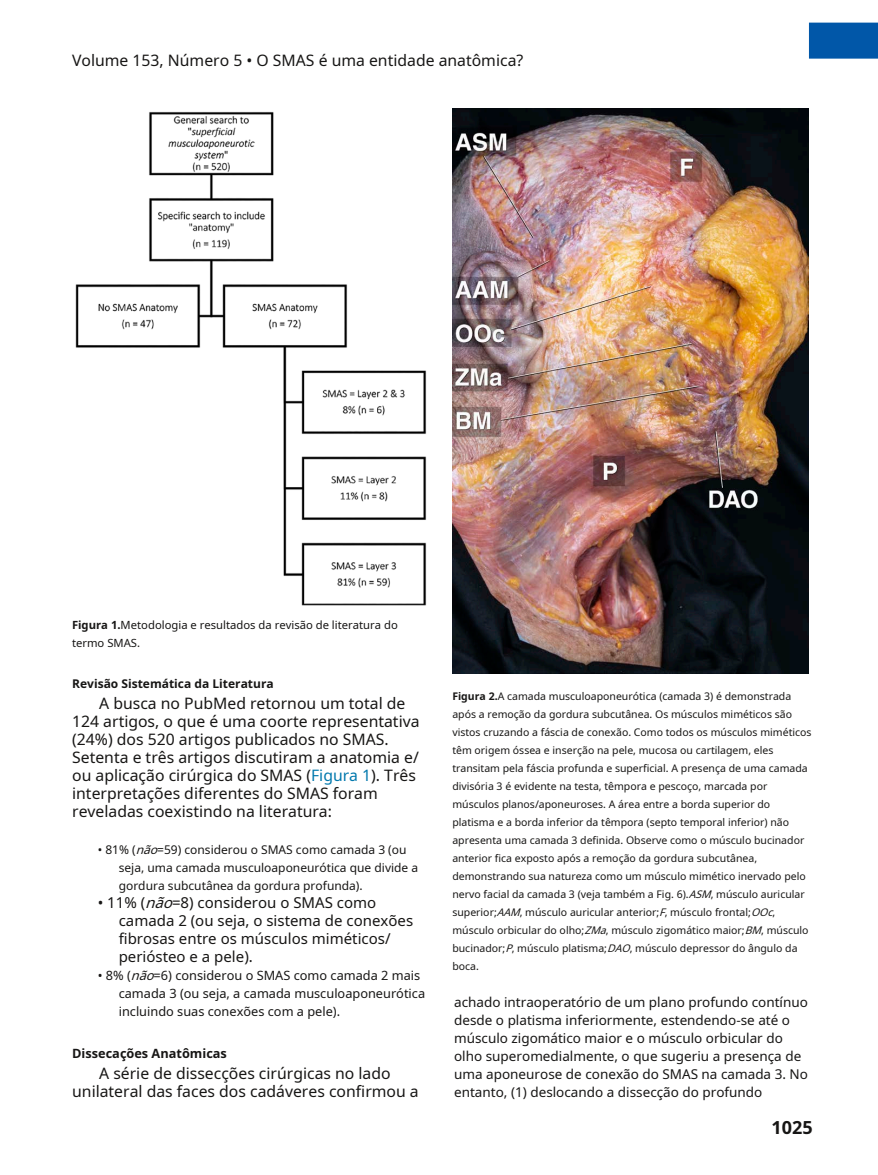
<style>
.page{position:relative;width:878px;height:1175px;background:#fff}
.page>*{position:absolute;margin:0;border:0;box-sizing:border-box;transform-origin:0 0}
.t1{font:700 18px "Noto Sans";color:#171615}
.t2{font:15.75px/18px "Noto Sans";color:#171615}
.t3{font:15px/18px "Noto Sans";color:#171615}
.t4{font:13.5px/18px "Noto Sans";color:#171615}
.t5{font:12.75px/18px "Noto Sans";color:#171615}
.t6{font:700 12.75px "Noto Sans";color:#171615}
.t7{font:12px/18px "Noto Sans";color:#171615}
.t8{font:700 12px "Noto Sans";color:#171615}
.t9{font:11.25px/18px "Noto Sans";color:#171615}
.t10{font:10.5px/18px "Noto Sans";color:#171615}
.s1{font-weight:700}
.s2{color:#0078ad}
.s3{font-style:italic}
</style>
<div class="page">
<div style="left:808px;top:23px;width:70px;height:36px;background:#0157a8"></div>
<img style="left:75px;top:111px;width:352px;height:495px">
<img style="left:452px;top:108px;width:356px;height:565px">
<h2 class="t2" style="left:72px;top:51px;width:453px">Volume 153, Número 5 • O SMAS é uma entidade anatômica?</h2>
<p class="t9" style="left:72px;top:616px;width:327px"><span class="s1">Figura 1.</span>Metodologia e resultados da revisão de literatura do termo SMAS.</p>
<p class="t8" style="left:72px;top:675px;width:203px">Revisão Sistemática da Literatura</p>
<p class="t2" style="left:72px;top:694px;width:349px;text-indent:27px">A busca no PubMed retornou um total de 124 artigos, o que é uma coorte representativa (24%) dos 520 artigos publicados no SMAS.<br>Setenta e três artigos discutiram a anatomia e/ ou aplicação cirúrgica do SMAS (<span class="s2">Figura 1</span>). Três interpretações diferentes do SMAS foram reveladas coexistindo na literatura:</p>
<p class="t10" style="left:452px;top:687px;width:361px"><span class="s1">Figura 2.</span>A camada musculoaponeurótica (camada 3) é demonstrada após a remoção da gordura subcutânea. Os músculos miméticos são vistos cruzando a fáscia de conexão. Como todos os músculos miméticos têm origem óssea e inserção na pele, mucosa ou cartilagem, eles transitam pela fáscia profunda e superficial. A presença de uma camada divisória 3 é evidente na testa, têmpora e pescoço, marcada por músculos planos/aponeuroses. A área entre a borda superior do platisma e a borda inferior da têmpora (septo temporal inferior) não apresenta uma camada 3 definida. Observe como o músculo bucinador anterior fica exposto após a remoção da gordura subcutânea, demonstrando sua natureza como um músculo mimético inervado pelo nervo facial da camada 3 (veja também a Fig. 6).<span class="s3">ASM</span>, músculo auricular superior;<span class="s3">AAM</span>, músculo auricular anterior;<span class="s3">F</span>, músculo frontal;<span class="s3">OOc</span>, músculo orbicular do olho;<span class="s3">ZMa</span>, músculo zigomático maior;<span class="s3">BM</span>, músculo bucinador;<span class="s3">P</span>, músculo platisma;<span class="s3">DAO</span>, músculo depressor do ângulo da boca.</p>
<p class="t7" style="left:119px;top:839px;width:301px;text-indent:-21px">• 81% (<span class="s3">não</span>=59) considerou o SMAS como camada 3 (ou seja, uma camada musculoaponeurótica que divide a gordura subcutânea da gordura profunda).</p>
<h3 class="t3" style="left:119px;top:892px;width:296px;text-indent:-21px">• 11% (<span class="s3">não</span>=8) considerou o SMAS como camada 2 (ou seja, o sistema de conexões fibrosas entre os músculos miméticos/ periósteo e a pele).</h3>
<p class="t5" style="left:119px;top:965px;width:308px;text-indent:-21px">• 8% (<span class="s3">não</span>=6) considerou o SMAS como camada 2 mais camada 3 (ou seja, a camada musculoaponeurótica incluindo suas conexões com a pele).</p>
<p class="t4" style="left:454px;top:992px;width:355px">achado intraoperatório de um plano profundo contínuo desde o platisma inferiormente, estendendo-se até o músculo zigomático maior e o músculo orbicular do olho superomedialmente, o que sugeriu a presença de uma aponeurose de conexão do SMAS na camada 3. No entanto, (1) deslocando a dissecção do profundo</p>
<p class="t6" style="left:72px;top:1044px;width:156px">Dissecações Anatômicas</p>
<h2 class="t2" style="left:72px;top:1063px;width:348px;text-align:center">A série de dissecções cirúrgicas no lado unilateral das faces dos cadáveres confirmou a</h2>
<h1 class="t1" style="left:771px;top:1115px;width:43px">1025</h1>
</div>
